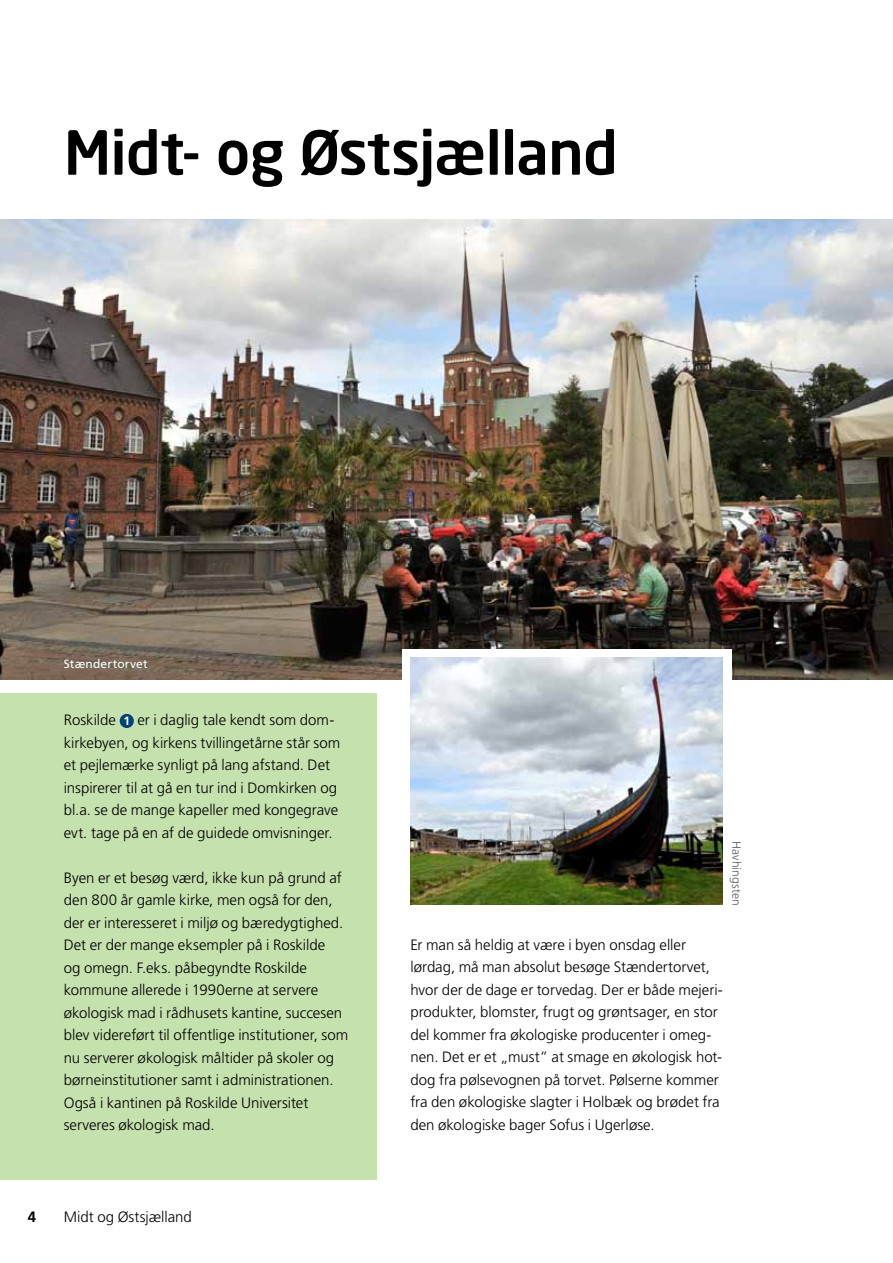
<style>
.page{position:relative;width:893px;height:1263px;background:#fff}
.page>*{position:absolute;margin:0;border:0;box-sizing:border-box;transform-origin:0 0}
.t1{font:500 60px "Neo Sans Pro";letter-spacing:-.015em;color:#000}
.t2{font:300 15px/22.5px "Frutiger LT Std";color:#000}
.t3{font:700 15px "Frutiger LT Std";color:#000}
.t4{font:12px "Frutiger LT Std";letter-spacing:.015em;color:#fff}
.t5{font:300 12px "Frutiger LT Std";letter-spacing:.005em;color:#58595b}
.s1{font-weight:700;font-size:12px;color:#fff}
</style>
<div class="page">
<div style="left:0;top:693px;width:376px;height:486px;background:#c5e1ae"></div>
<div style="left:120px;top:714px;width:14px;height:14px;background:#00427a;border-radius:50%"></div>
<img style="left:0;top:219px;width:893px;height:461px">
<div style="left:402px;top:649px;width:329px;height:265px;background:#fff"></div>
<img style="left:410px;top:657px;width:313px;height:248px">
<h1 class="t1" style="left:64px;top:115px;width:555px">Midt- og Østsjælland</h1>
<p class="t4" style="left:64px;top:657px;width:85px">Stændertorvet</p>
<p class="t2" style="left:64px;top:709px;width:278px">Roskilde <span class="s1">1</span> er i daglig tale kendt som dom&shy;kirkebyen, og kirkens tvillingetårne står som et pejlemærke synligt på lang afstand. Det inspirerer til at gå en tur ind i Domkirken og bl.a. se de mange kapeller med kongegrave evt. tage på en af de guidede omvisninger.</p>
<p class="t2" style="left:64px;top:866px;width:286px">Byen er et besøg værd, ikke kun på grund af den 800 år gamle kirke, men også for den, der er interesseret i miljø og bæredygtighed.<br>Det er der mange eksempler på i Roskilde<br>og omegn. F.eks. påbegyndte Roskilde kommune allerede i 1990erne at servere økologisk mad i rådhusets kantine, succesen blev videreført til offentlige institutioner, som nu serverer økologisk måltider på skoler og børneinstitutioner samt i administrationen.<br>Også i kantinen på Roskilde Universitet serveres økologisk mad.</p>
<p class="t3" style="left:28px;top:1208px;width:10px">4</p>
<p class="t2" style="left:64px;top:1206px;width:129px">Midt og Østsjælland</p>
<p class="t5" style="left:743px;top:841px;width:66px;rotate:90deg">Havhingsten</p>
<p class="t2" style="left:410px;top:933px;width:314px">Er man så heldig at være i byen onsdag eller lørdag, må man absolut besøge Stændertorvet, hvor der de dage er torvedag. Der er både mejeri&shy;produkter, blomster, frugt og grøntsager, en stor del kommer fra økologiske producenter i omeg&shy;nen. Det er et „must” at smage en økologisk hot&shy;dog fra pølsevognen på torvet. Pølserne kommer fra den økologiske slagter i Holbæk og brødet fra den økologiske bager Sofus i Ugerløse.</p>
</div>
